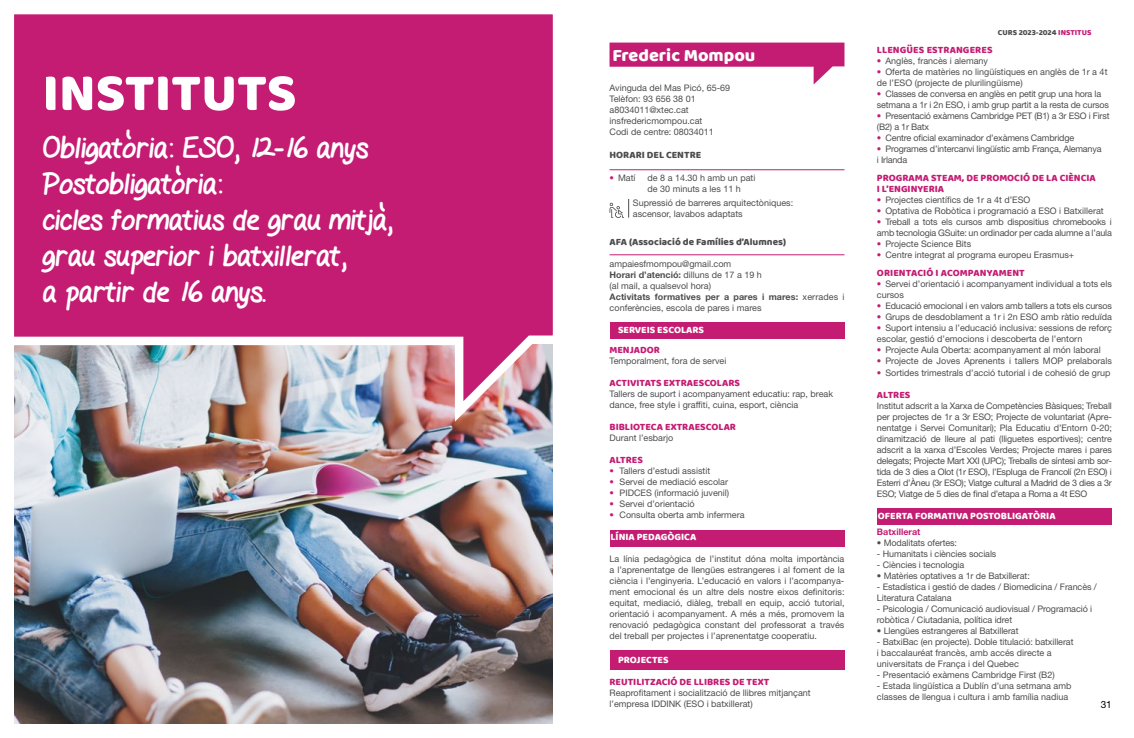
<style>
.page{position:relative;width:1134px;height:738px;background:#fff}
.page>*{position:absolute;margin:0;border:0;box-sizing:border-box;transform-origin:0 0}
.t1{font:54px "Baloo";color:#fff}
.t2{font:30px/36px "Gel Pen";color:#fff}
.t3{font:18px "Baloo";color:#fff}
.t4{font:10px/11px "Baloo";color:#c41c73}
.t5{font:10px "Baloo";color:#fff}
.t6{font:10px "Baloo";color:#4d4d4f}
.t7{font:10px "Helvetica Neue LT Std";color:#000}
.t8{font:9px/11px "Helvetica Neue LT Std";color:#4d4d4f}
.t9{font:9px/11px "Helvetica Neue LT Std";letter-spacing:-.02em;color:#4d4d4f}
.t10{font:700 9px "Helvetica Neue LT Std";color:#c41c73}
.t11{font:8px "Baloo";color:#4d4d4f}
.s1{color:#c41c73}
.s2{font-weight:700}
</style>
<div class="page">
<img style="left:14px;top:431px;width:539px;height:292px">
<svg style="left:14px;top:14px;width:539px;height:417px;background:#c43f83"></svg>
<svg style="left:609px;top:43px;width:235px;height:41px"></svg>
<div style="left:609px;top:649px;width:235px;height:20px;background:#c41c73"></div>
<div style="left:609px;top:322px;width:235px;height:17px;background:#c41c73"></div>
<div style="left:609px;top:529px;width:235px;height:17px;background:#c41c73"></div>
<hr style="left:609px;top:169px;width:235px;height:1px;background:#c41c73">
<hr style="left:609px;top:254px;width:235px;height:1px;background:#c41c73">
<svg style="left:609px;top:199px;width:20px;height:19px"></svg>
<div style="left:877px;top:507px;width:235px;height:17px;background:#c41c73"></div>
<svg style="left:379px;top:201px;width:7px;height:10px"></svg>
<svg style="left:126px;top:129px;width:5px;height:10px"></svg>
<svg style="left:176px;top:165px;width:5px;height:11px"></svg>
<h1 class="t1" style="left:43px;top:59px;width:255px">INSTITUTS</h1>
<h2 class="t2" style="left:43px;top:132px;width:351px">Obligatoria: ESO, 12-16 anys<br>Postobligatoria:<br>cicles formatius de grau mitja, grau superior i batxillerat,<br>a partir de 16 anys.</h2>
<h3 class="t3" style="left:612px;top:44px;width:145px">Frederic Mompou</h3>
<p class="t8" style="left:609px;top:82px;width:122px">Avinguda del Mas Picó, 65-69<br>Telèfon: 93 656 38 01 a8034011@xtec.cat insfredericmompou.cat<br>Codi de centre: 08034011</p>
<p class="t6" style="left:609px;top:149px;width:93px">HORARI DEL CENTRE</p>
<p class="t8" style="left:609px;top:172px;width:28px"><span class="s1">•</span> Matí</p>
<p class="t8" style="left:647px;top:172px;width:109px">de 8 a 14.30 h amb un pati de 30 minuts a les 11 h</p>
<p class="t8" style="left:633px;top:197px;width:162px">Supressió de barreres arquitectòniques: ascensor, lavabos adaptats</p>
<p class="t6" style="left:609px;top:235px;width:178px">AFA (Associació de Famílies d’Alumnes)</p>
<p class="t8" style="left:609px;top:258px;width:236px">ampaiesfmompou@gmail.com<br><span class="s2">Horari d’atenció:</span> dilluns de 17 a 19 h<br>(al mail, a qualsevol hora)<br><span class="s2">Activitats formatives per a pares i mares:</span> xerrades i conferències, escola de pares i mares</p>
<p class="t5" style="left:618px;top:323px;width:88px">SERVEIS ESCOLARS</p>
<p class="t4" style="left:609px;top:343px;width:52px">MENJADOR</p>
<p class="t8" style="left:609px;top:355px;width:118px">Temporalment, fora de servei</p>
<p class="t4" style="left:609px;top:376px;width:132px">ACTIVITATS EXTRAESCOLARS</p>
<p class="t8" style="left:609px;top:388px;width:225px">Tallers de suport i acompanyament educatiu: rap, break dance, free style i graffiti, cuina, esport, ciència</p>
<p class="t4" style="left:609px;top:420px;width:128px">BIBLIOTECA EXTRAESCOLAR</p>
<p class="t8" style="left:609px;top:432px;width:65px">Durant l’esbarjo</p>
<p class="t4" style="left:609px;top:453px;width:35px">ALTRES</p>
<p class="t8" style="left:609px;top:465px;width:102px"><span class="s1">•</span> Tallers d’estudi assistit</p>
<p class="t8" style="left:609px;top:476px;width:120px"><span class="s1">•</span> Servei de mediació escolar</p>
<p class="t8" style="left:609px;top:487px;width:121px"><span class="s1">•</span> PIDCES (informació juvenil)</p>
<p class="t8" style="left:609px;top:498px;width:86px"><span class="s1">•</span> Servei d’orientació</p>
<p class="t8" style="left:609px;top:509px;width:137px"><span class="s1">•</span> Consulta oberta amb infermera</p>
<p class="t5" style="left:610px;top:530px;width:87px">LÍNIA PEDAGÒGICA</p>
<p class="t8" style="left:609px;top:553px;width:236px;text-align:justify">La línia pedagògica de l’institut dóna molta importància a l’aprenentatge de llengües estrangeres i al foment de la ciència i l’enginyeria. L’educació en valors i l’acompanya&shy;ment emocional és un altre dels nostre eixos definitoris: equitat, mediació, diàleg, treball en equip, acció tutorial, orientació i acompanyament. A més a més, promovem la renovació pedagògica constant del professorat a través del treball per projectes i l’aprenentatge cooperatiu.</p>
<p class="t5" style="left:618px;top:653px;width:52px">PROJECTES</p>
<p class="t4" style="left:609px;top:676px;width:161px">REUTILITZACIÓ DE LLIBRES DE TEXT</p>
<p class="t8" style="left:609px;top:687px;width:203px">Reaprofitament i socialització de llibres mitjançant l’empresa IDDINK (ESO i batxillerat)</p>
<p class="t11" style="left:998px;top:28px;width:95px">CURS 2023-2024 <span class="s1">INSTITUS</span></p>
<p class="t4" style="left:877px;top:44px;width:117px">LLENGÜES ESTRANGERES</p>
<p class="t8" style="left:877px;top:55px;width:113px"><span class="s1">•</span> Anglès, francès i alemany</p>
<p class="t8" style="left:877px;top:66px;width:232px"><span class="s1">•</span> Oferta de matèries no lingüístiques en anglès de 1r a 4t de l’ESO (projecte de plurilingüisme)</p>
<p class="t9" style="left:877px;top:88px;width:234px"><span class="s1">•</span> Classes de conversa en anglès en petit grup una hora la setmana a 1r i 2n ESO, i amb grup partit a la resta de cursos</p>
<p class="t9" style="left:877px;top:110px;width:234px"><span class="s1">•</span> Presentació exàmens Cambridge PET (B1) a 3r ESO i First (B2) a 1r Batx</p>
<p class="t9" style="left:877px;top:132px;width:199px"><span class="s1">•</span> Centre oficial examinador d’exàmens Cambridge</p>
<p class="t9" style="left:877px;top:143px;width:226px"><span class="s1">•</span> Programes d’intercanvi lingüístic amb França, Alemanya i Irlanda</p>
<p class="t4" style="left:877px;top:172px;width:220px">PROGRAMA STEAM, DE PROMOCIÓ DE LA CIÈNCIA<br>I L’ENGINYERIA</p>
<p class="t8" style="left:877px;top:194px;width:155px"><span class="s1">•</span> Projectes científics de 1r a 4t d’ESO</p>
<p class="t8" style="left:877px;top:205px;width:228px"><span class="s1">•</span> Optativa de Robòtica i programació a ESO i Batxillerat</p>
<p class="t9" style="left:877px;top:216px;width:236px"><span class="s1">•</span> Treball a tots els cursos amb dispositius chromebooks i amb tecnologia GSuite: un ordinador per cada alumne a l’aula</p>
<p class="t8" style="left:877px;top:238px;width:96px"><span class="s1">•</span> Projecte Science Bits</p>
<p class="t8" style="left:877px;top:249px;width:199px"><span class="s1">•</span> Centre integrat al programa europeu Erasmus+</p>
<p class="t4" style="left:877px;top:267px;width:149px">ORIENTACIÓ I ACOMPANYAMENT</p>
<p class="t8" style="left:877px;top:278px;width:236px"><span class="s1">•</span> Servei d’orientació i acompanyament individual a tots els cursos</p>
<p class="t9" style="left:877px;top:300px;width:236px"><span class="s1">•</span> Educació emocional i en valors amb tallers a tots els cursos</p>
<p class="t8" style="left:877px;top:311px;width:236px"><span class="s1">•</span> Grups de desdoblament a 1r i 2n ESO amb ràtio reduïda</p>
<p class="t8" style="left:877px;top:322px;width:236px"><span class="s1">•</span> Suport intensiu a l’educació inclusiva: sessions de reforç escolar, gestió d’emocions i descoberta de l’entorn</p>
<p class="t8" style="left:877px;top:344px;width:225px"><span class="s1">•</span> Projecte Aula Oberta: acompanyament al món laboral</p>
<p class="t8" style="left:877px;top:355px;width:236px"><span class="s1">•</span> Projecte de Joves Aprenents i tallers MOP prelaborals</p>
<p class="t8" style="left:877px;top:366px;width:235px"><span class="s1">•</span> Sortides trimestrals d’acció tutorial i de cohesió de grup</p>
<p class="t4" style="left:877px;top:388px;width:35px">ALTRES</p>
<p class="t8" style="left:877px;top:399px;width:236px;text-align:justify">Institut adscrit a la Xarxa de Competències Bàsiques; Treball per projectes de 1r a 3r ESO; Projecte de voluntariat (Apre&shy;nentatge i Servei Comunitari); Pla Educatiu d’Entorn 0-20; dinamització de lleure al pati (lliguetes esportives); centre adscrit a la xarxa d’Escoles Verdes; Projecte mares i pares delegats; Projecte Mart XXI (UPC); Treballs de síntesi amb sor&shy;tida de 3 dies a Olot (1r ESO), l’Espluga de Francolí (2n ESO) i Esterri d’Àneu (3r ESO); Viatge cultural a Madrid de 3 dies a 3r ESO; Viatge de 5 dies de final d’etapa a Roma a 4t ESO</p>
<p class="t5" style="left:878px;top:509px;width:179px">OFERTA FORMATIVA POSTOBLIGATÒRIA</p>
<p class="t10" style="left:877px;top:525px;width:45px">Batxillerat</p>
<p class="t8" style="left:877px;top:536px;width:82px">• Modalitats ofertes:</p>
<p class="t8" style="left:877px;top:547px;width:121px">- Humanitats i ciències socials</p>
<p class="t8" style="left:877px;top:558px;width:89px">- Ciències i tecnologia</p>
<p class="t8" style="left:877px;top:569px;width:154px">• Matèries optatives a 1r de Batxillerat:</p>
<p class="t8" style="left:877px;top:580px;width:221px">- Estadística i gestió de dades / Biomedicina / Francès /<br>Literatura Catalana</p>
<p class="t8" style="left:877px;top:602px;width:217px">- Psicologia / Comunicació audiovisual / Programació i robòtica / Ciutadania, política idret</p>
<p class="t8" style="left:877px;top:624px;width:143px">• Llengües estrangeres al Batxillerat</p>
<p class="t8" style="left:877px;top:635px;width:198px">- BatxiBac (en projecte). Doble titulació: batxillerat i baccalauréat francès, amb accés directe a universitats de França i del Quebec</p>
<p class="t8" style="left:877px;top:668px;width:179px">- Presentació exàmens Cambridge First (B2)</p>
<p class="t8" style="left:877px;top:679px;width:196px">- Estada lingüística a Dublín d’una setmana amb classes de llengua i cultura i amb família nadiua</p>
<p class="t7" style="left:1101px;top:698px;width:13px">31</p>
</div>
